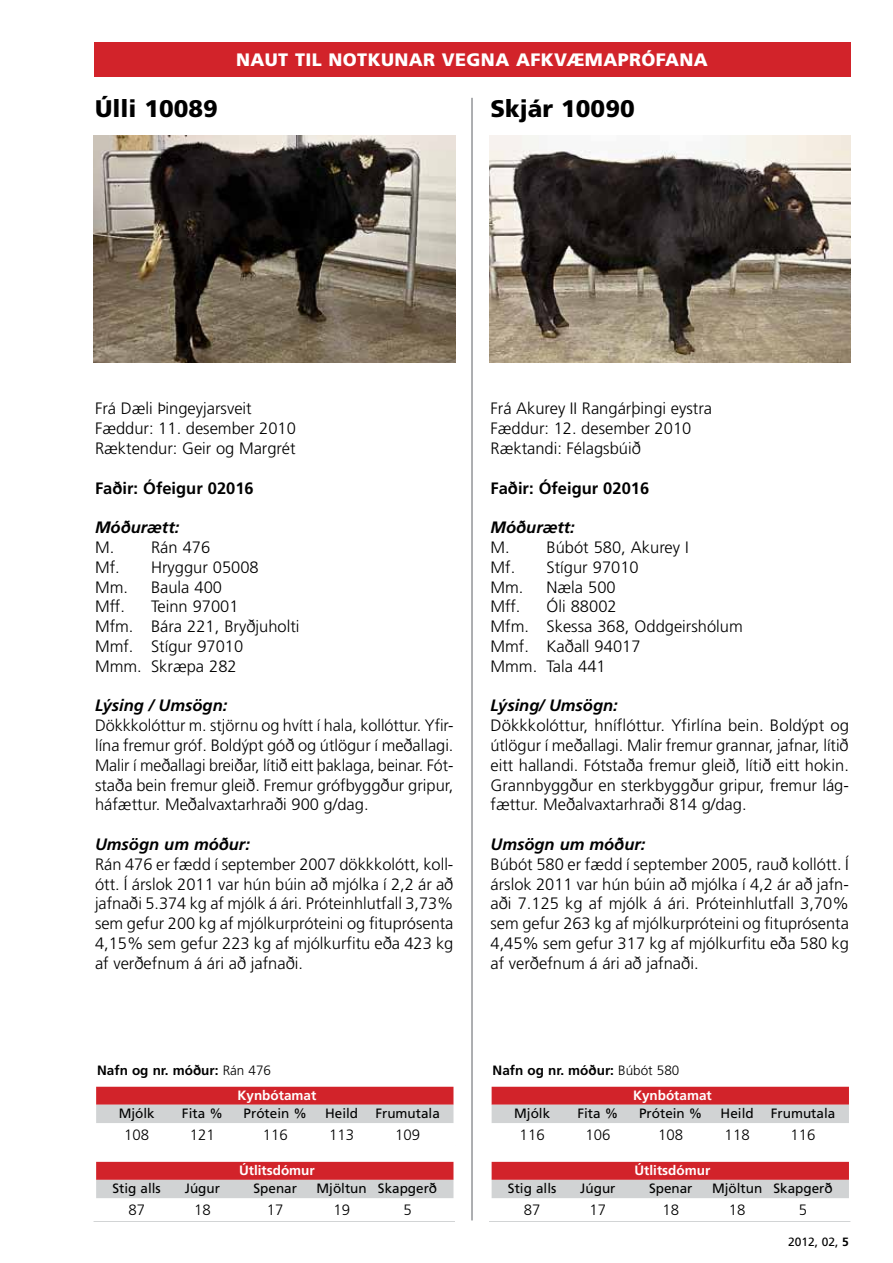
<style>
.page{position:relative;width:893px;height:1263px;background:#fff}
.page>*{position:absolute;margin:0;border:0;box-sizing:border-box;transform-origin:0 0}
.t1{font:900 24px "Frutiger LT Std";color:#000}
.t2{font:900 18px "Frutiger LT Std";letter-spacing:.02em;color:#fff}
.t3{font:300 16.5px/19.8px "Frutiger LT Std";color:#000}
.t4{font:italic 700 16.5px "Frutiger LT Std";color:#000}
.t5{font:700 16.5px "Frutiger LT Std";color:#000}
.t6{font:300 15px "Frutiger LT Std";color:#000}
.t7{font:13.5px "Frutiger LT Std";color:#000}
.t8{font:700 13.5px/24.8px "Frutiger LT Std";color:#000}
.t9{font:700 13.5px "Frutiger LT Std";color:#fff}
.t10{font:12px "Frutiger LT Std";color:#000}
.s1{font-weight:300}
.s2{color:#fff}
.s3{font-weight:700}
</style>
<div class="page">
<hr style="left:94px;top:1220px;width:361px;height:2px;background:#d1d3d4">
<hr style="left:489px;top:1220px;width:361px;height:2px;background:#d1d3d4">
<div style="left:94px;top:43px;width:756px;height:34px;background:#d2232a"></div>
<div style="left:492px;top:1087px;width:357px;height:18px;background:#d2232a"></div>
<div style="left:492px;top:1105px;width:357px;height:18px;background:#d1d3d4"></div>
<div style="left:492px;top:1162px;width:357px;height:18px;background:#d2232a"></div>
<div style="left:492px;top:1180px;width:357px;height:18px;background:#d1d3d4"></div>
<div style="left:96px;top:1087px;width:357px;height:18px;background:#d2232a"></div>
<div style="left:96px;top:1105px;width:357px;height:18px;background:#d1d3d4"></div>
<div style="left:96px;top:1162px;width:357px;height:18px;background:#d2232a"></div>
<div style="left:96px;top:1180px;width:357px;height:18px;background:#d1d3d4"></div>
<img style="left:94px;top:135px;width:361px;height:228px">
<img style="left:489px;top:135px;width:361px;height:228px">
<hr style="left:471px;top:98px;width:2px;height:1122px;background:#939598">
<h1 class="t1" style="left:95px;top:94px;width:124px">Úlli 10089</h1>
<p class="t2" style="left:236px;top:49px;width:473px">NAUT TIL NOTKUNAR VEGNA AFKVÆMAPRÓFANA</p>
<h1 class="t1" style="left:490px;top:94px;width:146px">Skjár 10090</h1>
<p class="t3" style="left:95px;top:399px;width:202px">Frá Dæli Þingeyjarsveit<br>Fæddur: 11. desember 2010<br>Ræktendur: Geir og Margrét</p>
<p class="t5" style="left:95px;top:478px;width:160px">Faðir: Ófeigur 02016</p>
<p class="t4" style="left:95px;top:518px;width:86px">Móðurætt:</p>
<p class="t3" style="left:95px;top:538px;width:206px">M. Rán 476<br>Mf. Hryggur 05008<br>Mm. -Baula 400<br>Mff. -Teinn 97001<br>Mfm. Bára 221, Bryðjuholti<br>Mmf. Stígur 97010<br>Mmm. -Skræpa 282</p>
<p class="t4" style="left:95px;top:696px;width:134px">Lýsing / Umsögn:</p>
<p class="t3" style="left:95px;top:716px;width:360px;text-align:justify">Dökkkolóttur m. stjörnu og hvítt í hala, kollóttur. Yfir&shy;lína fremur gróf. Boldýpt góð og útlögur í meðallagi.<br>Malir í meðallagi breiðar, lítið eitt þaklaga, beinar. Fót&shy;staða bein fremur gleið. Fremur grófbyggður gripur, háfættur. Meðalvaxtarhraði 900 g/dag.</p>
<p class="t4" style="left:95px;top:834px;width:156px">Umsögn um móður:</p>
<p class="t3" style="left:95px;top:854px;width:360px;text-align:justify">Rán 476 er fædd í september 2007 dökkkolótt, koll&shy;ótt. Í árslok 2011 var hún búin að mjólka í 2,2 ár að jafnaði 5.374 kg af mjólk á ári. Próteinhlutfall 3,73% sem gefur 200 kg af mjólkurpróteini og fituprósenta 4,15% sem gefur 223 kg af mjólkurfitu eða 423 kg af verðefnum á ári að jafnaði.</p>
<p class="t8" style="left:238px;top:1058px;width:80px;text-indent:-140px">Nafn og nr. móður: <span class="s1">Rán 476<br></span><span class="s2">Kynbótamat</span></p>
<p class="t7" style="left:119px;top:1105px;width:38px">Mjólk</p>
<p class="t7" style="left:182px;top:1105px;width:42px">Fita %</p>
<p class="t7" style="left:244px;top:1105px;width:65px">Prótein %</p>
<p class="t7" style="left:325px;top:1105px;width:35px">Heild</p>
<p class="t7" style="left:375px;top:1105px;width:66px">Frumutala</p>
<p class="t6" style="left:124px;top:1126px;width:27px">108</p>
<p class="t6" style="left:190px;top:1126px;width:27px">121</p>
<p class="t6" style="left:263px;top:1126px;width:27px">116</p>
<p class="t6" style="left:329px;top:1126px;width:27px">113</p>
<p class="t6" style="left:395px;top:1126px;width:27px">109</p>
<p class="t9" style="left:239px;top:1162px;width:77px">Útlitsdómur</p>
<p class="t7" style="left:112px;top:1180px;width:50px">Stig alls</p>
<p class="t7" style="left:185px;top:1180px;width:37px">Júgur</p>
<p class="t7" style="left:254px;top:1180px;width:45px">Spenar</p>
<p class="t7" style="left:317px;top:1180px;width:122px">Mjöltun Skapgerð</p>
<p class="t6" style="left:128px;top:1202px;width:18px">87</p>
<p class="t6" style="left:194px;top:1202px;width:18px">18</p>
<p class="t6" style="left:267px;top:1202px;width:18px">17</p>
<p class="t6" style="left:333px;top:1202px;width:18px">19</p>
<p class="t6" style="left:403px;top:1202px;width:10px">5</p>
<p class="t3" style="left:490px;top:399px;width:223px">Frá Akurey II Rangárþingi eystra<br>Fæddur: 12. desember 2010<br>Ræktandi: Félagsbúið</p>
<p class="t5" style="left:490px;top:478px;width:160px">Faðir: Ófeigur 02016</p>
<p class="t4" style="left:490px;top:518px;width:86px">Móðurætt:</p>
<p class="t3" style="left:490px;top:538px;width:200px">M. Búbót 580, Akurey I<br>Mf. Stígur 97010<br>Mm. Næla 500<br>Mff.</p>
<p class="t3" style="left:490px;top:597px;width:254px;text-indent:56px">Óli 88002<br>Mfm. -Skessa 368, Oddgeirshólum<br>Mmf. Kaðall 94017<br>Mmm. Tala 441</p>
<p class="t4" style="left:490px;top:696px;width:129px">Lýsing/ Umsögn:</p>
<p class="t3" style="left:490px;top:716px;width:360px;text-align:justify">Dökkkolóttur, hníflóttur. Yfirlína bein. Boldýpt og útlögur í meðallagi. Malir fremur grannar, jafnar, lítið eitt hallandi. Fótstaða fremur gleið, lítið eitt hokin.<br>Grannbyggður en sterkbyggður gripur, fremur lág&shy;fættur. Meðalvaxtarhraði 814 g/dag.</p>
<p class="t4" style="left:490px;top:834px;width:156px">Umsögn um móður:</p>
<p class="t3" style="left:490px;top:854px;width:360px;text-align:justify">Búbót 580 er fædd í september 2005, rauð kollótt. Í árslok 2011 var hún búin að mjólka í 4,2 ár að jafn&shy;aði 7.125 kg af mjólk á ári. Próteinhlutfall 3,70% sem gefur 263 kg af mjólkurpróteini og fituprósenta 4,45% sem gefur 317 kg af mjólkurfitu eða 580 kg af verðefnum á ári að jafnaði.</p>
<p class="t8" style="left:633px;top:1058px;width:80px;text-indent:-140px">Nafn og nr. móður: <span class="s1">Búbót 580<br></span><span class="s2">Kynbótamat</span></p>
<p class="t7" style="left:514px;top:1105px;width:38px">Mjólk</p>
<p class="t7" style="left:577px;top:1105px;width:42px">Fita %</p>
<p class="t7" style="left:639px;top:1105px;width:65px">Prótein %</p>
<p class="t7" style="left:721px;top:1105px;width:35px">Heild</p>
<p class="t7" style="left:771px;top:1105px;width:66px">Frumutala</p>
<p class="t6" style="left:520px;top:1126px;width:27px">116</p>
<p class="t6" style="left:585px;top:1126px;width:27px">106</p>
<p class="t6" style="left:658px;top:1126px;width:27px">108</p>
<p class="t6" style="left:725px;top:1126px;width:27px">118</p>
<p class="t6" style="left:791px;top:1126px;width:27px">116</p>
<p class="t9" style="left:634px;top:1162px;width:77px">Útlitsdómur</p>
<p class="t7" style="left:508px;top:1180px;width:50px">Stig alls</p>
<p class="t7" style="left:580px;top:1180px;width:37px">Júgur</p>
<p class="t7" style="left:649px;top:1180px;width:45px">Spenar</p>
<p class="t7" style="left:712px;top:1180px;width:122px">Mjöltun Skapgerð</p>
<p class="t6" style="left:524px;top:1202px;width:18px">87</p>
<p class="t6" style="left:590px;top:1202px;width:18px">17</p>
<p class="t6" style="left:662px;top:1202px;width:18px">18</p>
<p class="t6" style="left:729px;top:1202px;width:18px">18</p>
<p class="t6" style="left:799px;top:1202px;width:10px">5</p>
<p class="t10" style="left:788px;top:1234px;width:62px">2012, 02, <span class="s3">5</span></p>
</div>
